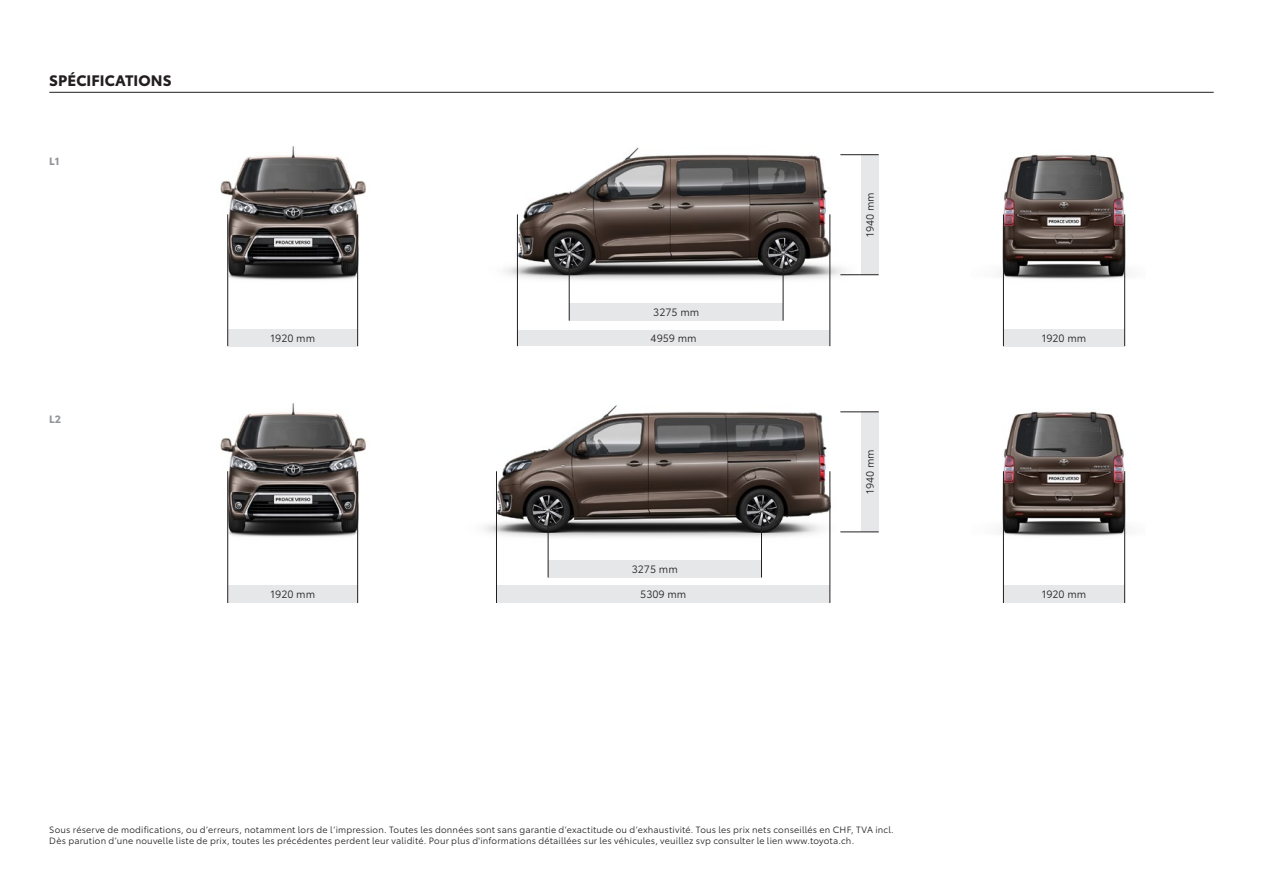
<style>
.page{position:relative;width:1263px;height:893px;background:#fff}
.page>*{position:absolute;margin:0;border:0;box-sizing:border-box;transform-origin:0 0}
.t1{font:700 15px "Toyota Type";letter-spacing:.01em;color:#231f20}
.t2{font:10.5px "Toyota Type";color:#231f20}
.t3{font:700 10.5px "Toyota Type";color:#939598}
.t4{font:9px/10.8px "Toyota Type";letter-spacing:.02em;color:#231f20}
</style>
<div class="page">
<hr style="left:49px;top:92px;width:1165px;height:1px;background:#231f20">
<img style="left:220px;top:403px;width:146px;height:168px">
<div style="left:228px;top:586px;width:130px;height:17px;background:#e6e7e9"></div>
<hr style="left:357px;top:471px;width:1px;height:132px;background:#231f20">
<hr style="left:227px;top:471px;width:1px;height:132px;background:#231f20">
<img style="left:220px;top:146px;width:146px;height:168px">
<div style="left:228px;top:329px;width:130px;height:17px;background:#e6e7e9"></div>
<hr style="left:357px;top:214px;width:1px;height:132px;background:#231f20">
<hr style="left:227px;top:214px;width:1px;height:132px;background:#231f20">
<img style="left:1000px;top:411px;width:130px;height:154px">
<div style="left:1003px;top:586px;width:122px;height:17px;background:#e6e7e9"></div>
<hr style="left:1003px;top:471px;width:1px;height:132px;background:#231f20">
<hr style="left:1124px;top:471px;width:1px;height:132px;background:#231f20">
<img style="left:1000px;top:154px;width:130px;height:155px">
<div style="left:1003px;top:329px;width:122px;height:17px;background:#e6e7e9"></div>
<hr style="left:1003px;top:214px;width:1px;height:132px;background:#231f20">
<hr style="left:1124px;top:214px;width:1px;height:132px;background:#231f20">
<img style="left:484px;top:405px;width:366px;height:181px">
<div style="left:548px;top:560px;width:213px;height:17px;background:#e6e7e9"></div>
<div style="left:497px;top:586px;width:333px;height:17px;background:#e6e7e9"></div>
<hr style="left:496px;top:471px;width:1px;height:132px;background:#231f20">
<hr style="left:830px;top:471px;width:1px;height:132px;background:#231f20">
<hr style="left:761px;top:527px;width:1px;height:50px;background:#231f20">
<hr style="left:548px;top:527px;width:1px;height:50px;background:#231f20">
<div style="left:861px;top:412px;width:18px;height:120px;background:#e6e7e9"></div>
<hr style="left:840px;top:412px;width:39px;height:1px;background:#231f20">
<hr style="left:840px;top:532px;width:39px;height:1px;background:#231f20">
<img style="left:504px;top:148px;width:352px;height:163px">
<div style="left:861px;top:155px;width:18px;height:120px;background:#e6e7e9"></div>
<hr style="left:840px;top:154px;width:39px;height:1px;background:#231f20">
<hr style="left:840px;top:274px;width:39px;height:1px;background:#231f20">
<div style="left:569px;top:304px;width:214px;height:17px;background:#e6e7e9"></div>
<div style="left:517px;top:330px;width:313px;height:16px;background:#e6e7e9"></div>
<hr style="left:517px;top:214px;width:1px;height:132px;background:#231f20">
<hr style="left:830px;top:214px;width:1px;height:132px;background:#231f20">
<hr style="left:783px;top:268px;width:1px;height:53px;background:#231f20">
<hr style="left:569px;top:268px;width:1px;height:53px;background:#231f20">
<h1 class="t1" style="left:49px;top:69px;width:124px">SPÉCIFICATIONS</h1>
<p class="t3" style="left:49px;top:153px;width:12px">L1</p>
<p class="t3" style="left:49px;top:410px;width:13px">L2</p>
<p class="t2" style="left:271px;top:330px;width:46px">1920 mm</p>
<p class="t2" style="left:271px;top:587px;width:46px">1920 mm</p>
<p class="t2" style="left:653px;top:305px;width:48px">3275 mm</p>
<p class="t2" style="left:651px;top:331px;width:48px">4959 mm</p>
<p class="t2" style="left:632px;top:561px;width:48px">3275 mm</p>
<p class="t2" style="left:640px;top:587px;width:48px">5309 mm</p>
<p class="t2" style="left:862px;top:237px;width:46px;rotate:-90deg">1940 mm</p>
<p class="t2" style="left:862px;top:494px;width:46px;rotate:-90deg">1940 mm</p>
<p class="t4" style="left:49px;top:824px;width:846px">Sous réserve de modifications, ou d’erreurs, notamment lors de l’impression. Toutes les données sont sans garantie d’exactitude ou d’exhaustivité. Tous les prix nets conseillés en CHF, TVA incl.<br>Dès parution d’une nouvelle liste de prix, toutes les précédentes perdent leur validité. Pour plus d'informations détaillées sur les véhicules, veuillez svp consulter le lien www.toyota.ch.</p>
<p class="t2" style="left:1042px;top:330px;width:46px">1920 mm</p>
<p class="t2" style="left:1042px;top:587px;width:46px">1920 mm</p>
</div>
